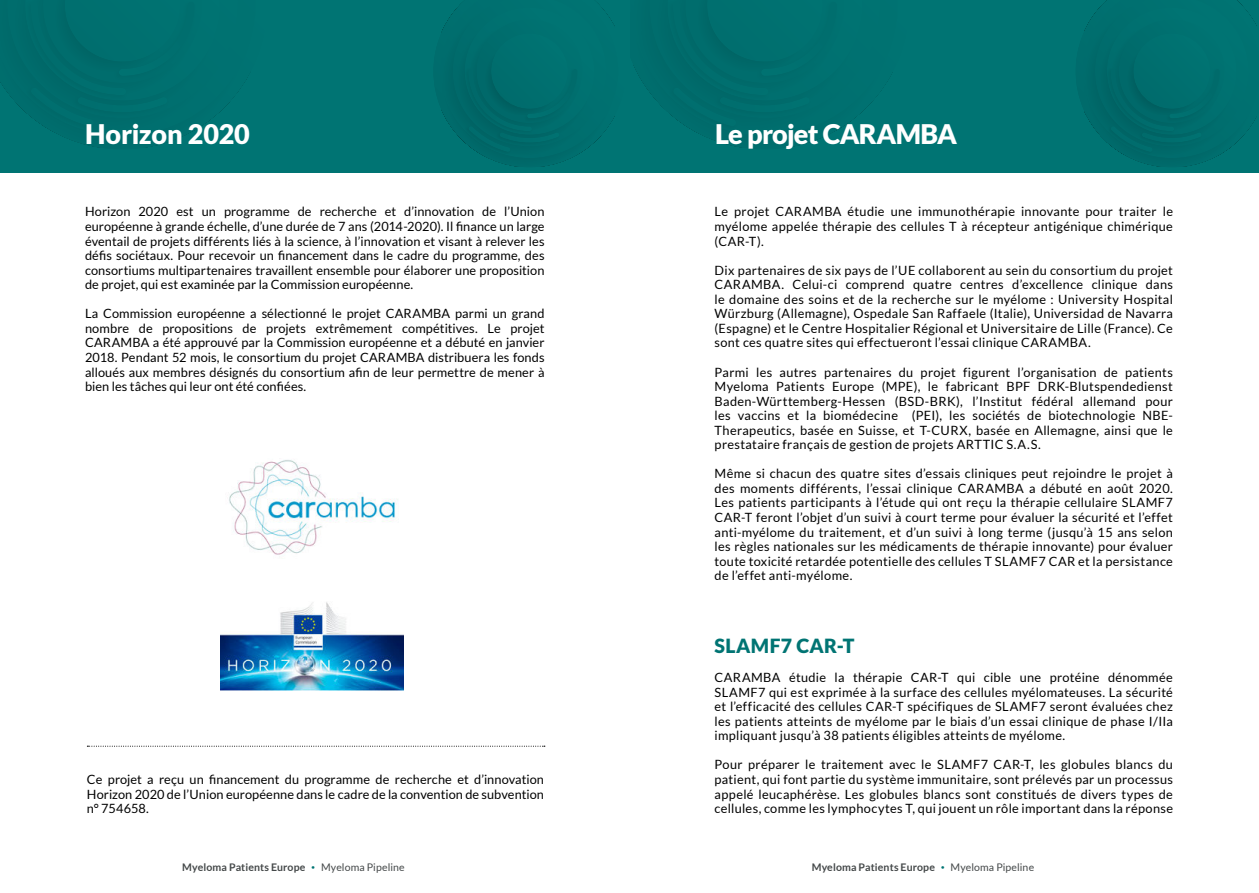
<style>
.page{position:relative;width:1259px;height:893px;background:#fff}
.page>*{position:absolute;margin:0;border:0;box-sizing:border-box;transform-origin:0 0}
.t1{font:900 27px "Lato";letter-spacing:-.02em;color:#fff}
.t2{font:900 19.5px "Lato";letter-spacing:.015em;color:#007473}
.t3{font:12.75px/14.5px "Lato";letter-spacing:.02em;color:#000;text-align:justify}
.t4{font:700 10.5px "Lato";letter-spacing:.01em;color:#444849}
.s1{font-weight:900;font-size:12px;color:#007473}
.s2{font-weight:400}
</style>
<div class="page">
<div style="left:629px;top:0;width:630px;height:173px;background:#007473"></div>
<svg style="left:1084px;top:0;width:173px;height:167px"></svg>
<img style="left:220px;top:602px;width:183px;height:89px">
<div style="left:0;top:0;width:629px;height:173px;background:#007473"></div>
<svg style="left:441px;top:0;width:452px;height:167px"></svg>
<svg style="left:0;top:0;width:248px;height:148px"></svg>
<svg style="left:87px;top:746px;width:458px;height:1px"></svg>
<img style="left:229px;top:460px;width:169px;height:95px">
<h1 class="t1" style="left:85px;top:122px;width:166px">Horizon 2020</h1>
<p class="t3" style="left:85px;top:205px;width:461px">Horizon 2020 est un programme de recherche et d’innovation de l’Union européenne à grande échelle, d’une durée de 7 ans (2014-2020). Il finance un large éventail de projets différents liés à la science, à l’innovation et visant à relever les défis sociétaux. Pour recevoir un financement dans le cadre du programme, des consortiums multipartenaires travaillent ensemble pour élaborer une proposition de projet, qui est examinée par la Commission européenne.</p>
<p class="t3" style="left:85px;top:306px;width:461px">La Commission européenne a sélectionné le projet CARAMBA parmi un grand nombre de propositions de projets extrêmement compétitives. Le projet CARAMBA a été approuvé par la Commission européenne et a débuté en janvier 2018. Pendant 52 mois, le consortium du projet CARAMBA distribuera les fonds alloués aux membres désignés du consortium afin de leur permettre de mener à bien les tâches qui leur ont été confiées.</p>
<p class="t3" style="left:87px;top:772px;width:458px">Ce projet a reçu un financement du programme de recherche et d’innovation Horizon 2020 de l’Union européenne dans le cadre de la convention de subvention n° 754658.</p>
<h1 class="t1" style="left:715px;top:122px;width:243px">Le projet CARAMBA</h1>
<p class="t3" style="left:714px;top:205px;width:460px">Le projet CARAMBA étudie une immunothérapie innovante pour traiter le myélome appelée thérapie des cellules T à récepteur antigénique chimérique (CAR-T).</p>
<p class="t3" style="left:714px;top:263px;width:460px">Dix partenaires de six pays de l’UE collaborent au sein du consortium du projet CARAMBA. Celui-ci comprend quatre centres d’excellence clinique dans le domaine des soins et de la recherche sur le myélome : University Hospital Würzburg (Allemagne), Ospedale San Raffaele (Italie), Universidad de Navarra (Espagne) et le Centre Hospitalier Régional et Universitaire de Lille (France). Ce sont ces quatre sites qui effectueront l’essai clinique CARAMBA.</p>
<p class="t3" style="left:714px;top:365px;width:460px">Parmi les autres partenaires du projet figurent l’organisation de patients Myeloma Patients Europe (MPE), le fabricant BPF DRK-Blutspendedienst Baden-Württemberg-Hessen (BSD-BRK), l’Institut fédéral allemand pour les vaccins et la biomédecine (PEI), les sociétés de biotechnologie NBE-Therapeutics, basée en Suisse, et T-CURX, basée en Allemagne, ainsi que le prestataire français de gestion de projets ARTTIC S.A.S.</p>
<p class="t3" style="left:714px;top:467px;width:460px">Même si chacun des quatre sites d’essais cliniques peut rejoindre le projet à des moments différents, l’essai clinique CARAMBA a débuté en août 2020.<br>Les patients participants à l’étude qui ont reçu la thérapie cellulaire SLAMF7<br>CAR-T feront l’objet d’un suivi à court terme pour évaluer la sécurité et l’effet anti-myélome du traitement, et d’un suivi à long terme (jusqu’à 15 ans selon les règles nationales sur les médicaments de thérapie innovante) pour évaluer toute toxicité retardée potentielle des cellules T SLAMF7 CAR et la persistance de l’effet anti-myélome.</p>
<h2 class="t2" style="left:714px;top:637px;width:141px">SLAMF7 CAR-T</h2>
<p class="t3" style="left:714px;top:670px;width:460px">CARAMBA étudie la thérapie CAR-T qui cible une protéine dénommée SLAMF7 qui est exprimée à la surface des cellules myélomateuses. La sécurité et l’efficacité des cellules CAR-T spécifiques de SLAMF7 seront évaluées chez les patients atteints de myélome par le biais d’un essai clinique de phase I/IIa impliquant jusqu’à 38 patients éligibles atteints de myélome.</p>
<p class="t3" style="left:714px;top:758px;width:460px">Pour préparer le traitement avec le SLAMF7 CAR-T, les globules blancs du patient, qui font partie du système immunitaire, sont prélevés par un processus appelé leucaphérèse. Les globules blancs sont constitués de divers types de cellules, comme les lymphocytes T, qui jouent un rôle important dans la réponse</p>
<p class="t4" style="left:182px;top:863px;width:224px">Myeloma Patients Europe <span class="s1">·</span> <span class="s2">Myeloma Pipeline</span></p>
<p class="t4" style="left:812px;top:863px;width:224px">Myeloma Patients Europe <span class="s1">·</span> <span class="s2">Myeloma Pipeline</span></p>
</div>
